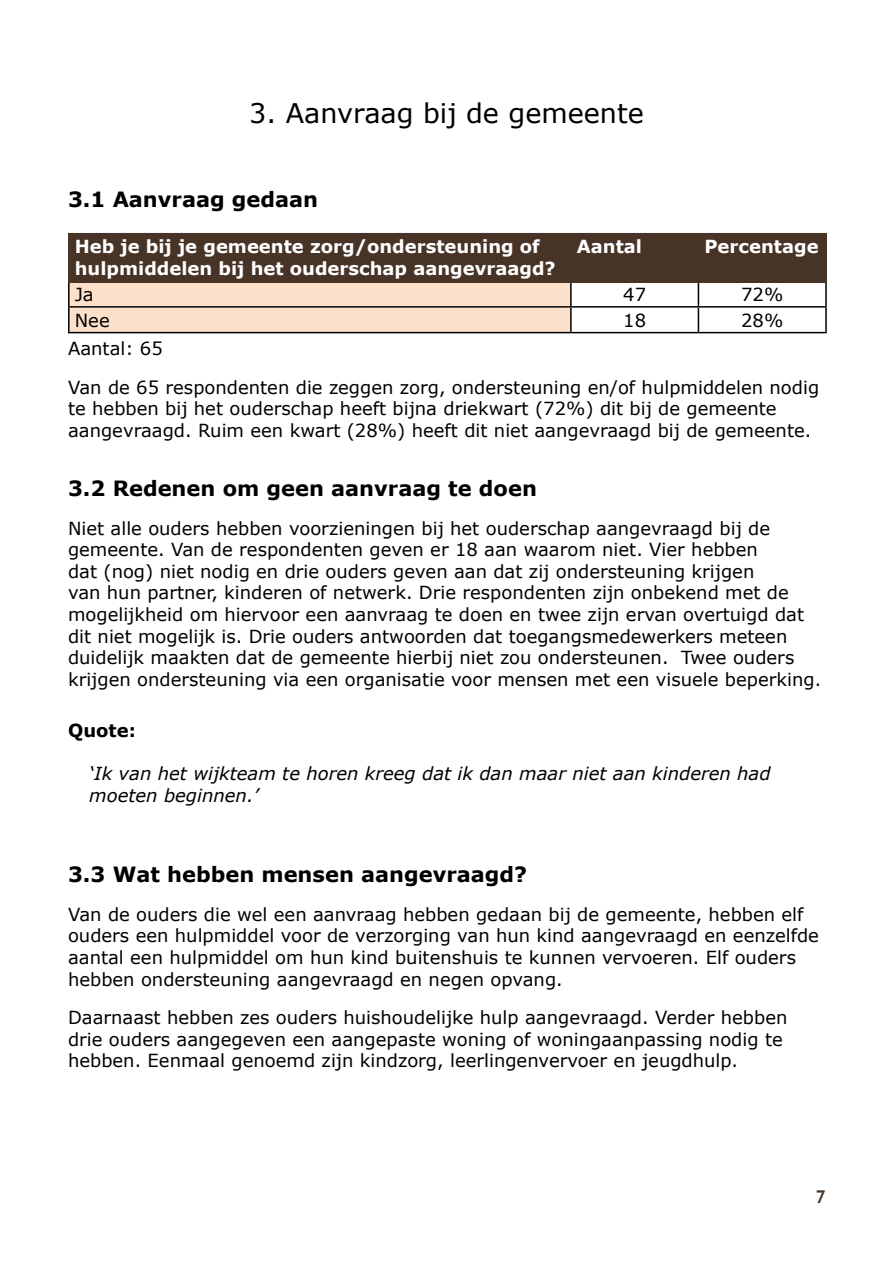
<style>
.page{position:relative;width:893px;height:1263px;background:#fff}
.page>*{position:absolute;margin:0;border:0;box-sizing:border-box;transform-origin:0 0}
.Kop_1{font:27px "Verdana";color:#000}
.Kop_2{font:700 21px "Verdana";color:#000}
.Paragraaf{font:18px/21.6px "Verdana";color:#000}
.Tabelkop{font:700 18px/21.6px "Verdana";color:#fff}
.Citaat{font:italic 18px/21.6px "Verdana";color:#000}
.Cel_2{font:18px "Verdana";color:#000}
.t1{font:700 18px "Verdana";color:#000}
.Cel_1{font:18px "Verdana";color:#000}
.t2{font:700 18px "PT Sans";color:#483427}
</style>
<div class="page">
<div style="left:70px;top:283px;width:500px;height:49px;background:#fce0ca"></div>
<hr style="left:698px;top:233px;width:129px;height:1px;background:#000">
<hr style="left:825px;top:234px;width:2px;height:46px;background:#000">
<hr style="left:68px;top:282px;width:2px;height:24px;background:#000">
<hr style="left:570px;top:282px;width:2px;height:24px;background:#000">
<hr style="left:698px;top:280px;width:129px;height:2px;background:#000">
<hr style="left:825px;top:282px;width:2px;height:24px;background:#000">
<hr style="left:68px;top:306px;width:503px;height:2px;background:#000">
<hr style="left:68px;top:308px;width:2px;height:24px;background:#000">
<hr style="left:571px;top:306px;width:127px;height:2px;background:#000">
<hr style="left:570px;top:308px;width:2px;height:24px;background:#000">
<hr style="left:698px;top:306px;width:129px;height:2px;background:#000">
<svg style="left:698px;top:283px;width:1px;height:49px"></svg>
<hr style="left:825px;top:308px;width:2px;height:24px;background:#000">
<hr style="left:68px;top:332px;width:503px;height:1px;background:#000">
<hr style="left:571px;top:332px;width:127px;height:1px;background:#000">
<hr style="left:698px;top:332px;width:129px;height:1px;background:#000">
<div style="left:68px;top:233px;width:503px;height:50px;background:#483427"></div>
<div style="left:570px;top:233px;width:129px;height:50px;background:#483427"></div>
<div style="left:698px;top:233px;width:128px;height:50px;background:#483427"></div>
<h1 class="Kop_1" style="left:249px;top:94px;width:396px">3. Aanvraag bij de gemeente</h1>
<h2 class="Kop_2" style="left:68px;top:185px;width:252px">3.1 Aanvraag gedaan</h2>
<p class="Tabelkop" style="left:75px;top:236px;width:482px">Heb je bij je gemeente zorg/ondersteuning of hulpmiddelen bij het ouderschap aangevraagd?</p>
<p class="Tabelkop" style="left:577px;top:236px;width:67px">Aantal</p>
<p class="Tabelkop" style="left:704px;top:236px;width:116px">Percentage</p>
<p class="Cel_1" style="left:75px;top:282px;width:21px">Ja</p>
<p class="Cel_2" style="left:623px;top:282px;width:24px">47</p>
<p class="Cel_2" style="left:741px;top:282px;width:44px">72%</p>
<p class="Cel_1" style="left:75px;top:308px;width:36px">Nee</p>
<p class="Cel_2" style="left:623px;top:308px;width:24px">18</p>
<p class="Cel_2" style="left:741px;top:308px;width:44px">28%</p>
<p class="Paragraaf" style="left:68px;top:337px;width:96px">Aantal: 65</p>
<p class="Paragraaf" style="left:68px;top:376px;width:753px">Van de 65 respondenten die zeggen zorg, ondersteuning en/of hulpmiddelen nodig te hebben bij het ouderschap heeft bijna driekwart (72%) dit bij de gemeente aangevraagd. Ruim een kwart (28%) heeft dit niet aangevraagd bij de gemeente.</p>
<h2 class="Kop_2" style="left:68px;top:473px;width:470px">3.2 Redenen om geen aanvraag te doen</h2>
<p class="Paragraaf" style="left:68px;top:517px;width:755px">Niet alle ouders hebben voorzieningen bij het ouderschap aangevraagd bij de gemeente. Van de respondenten geven er 18 aan waarom niet. Vier hebben<br>dat (nog) niet nodig en drie ouders geven aan dat zij ondersteuning krijgen<br>van hun partner, kinderen of netwerk. Drie respondenten zijn onbekend met de mogelijkheid om hiervoor een aanvraag te doen en twee zijn ervan overtuigd dat dit niet mogelijk is. Drie ouders antwoorden dat toegangsmedewerkers meteen duidelijk maakten dat de gemeente hierbij niet zou ondersteunen. Twee ouders krijgen ondersteuning via een organisatie voor mensen met een visuele beperking.</p>
<p class="t1" style="left:68px;top:718px;width:69px">Quote:</p>
<p class="Citaat" style="left:89px;top:762px;width:683px">‘Ik van het wijkteam te horen kreeg dat ik dan maar niet aan kinderen had moeten beginnen.’</p>
<h2 class="Kop_2" style="left:68px;top:860px;width:461px">3.3 Wat hebben mensen aangevraagd?</h2>
<p class="Paragraaf" style="left:68px;top:903px;width:752px">Van de ouders die wel een aanvraag hebben gedaan bij de gemeente, hebben elf ouders een hulpmiddel voor de verzorging van hun kind aangevraagd en eenzelfde aantal een hulpmiddel om hun kind buitenshuis te kunnen vervoeren. Elf ouders hebben ondersteuning aangevraagd en negen opvang.</p>
<p class="Paragraaf" style="left:68px;top:1007px;width:721px">Daarnaast hebben zes ouders huishoudelijke hulp aangevraagd. Verder hebben drie ouders aangegeven een aangepaste woning of woningaanpassing nodig te hebben. Eenmaal genoemd zijn kindzorg, leerlingenvervoer en jeugdhulp.</p>
<p class="t2" style="left:816px;top:1185px;width:12px">7</p>
</div>
